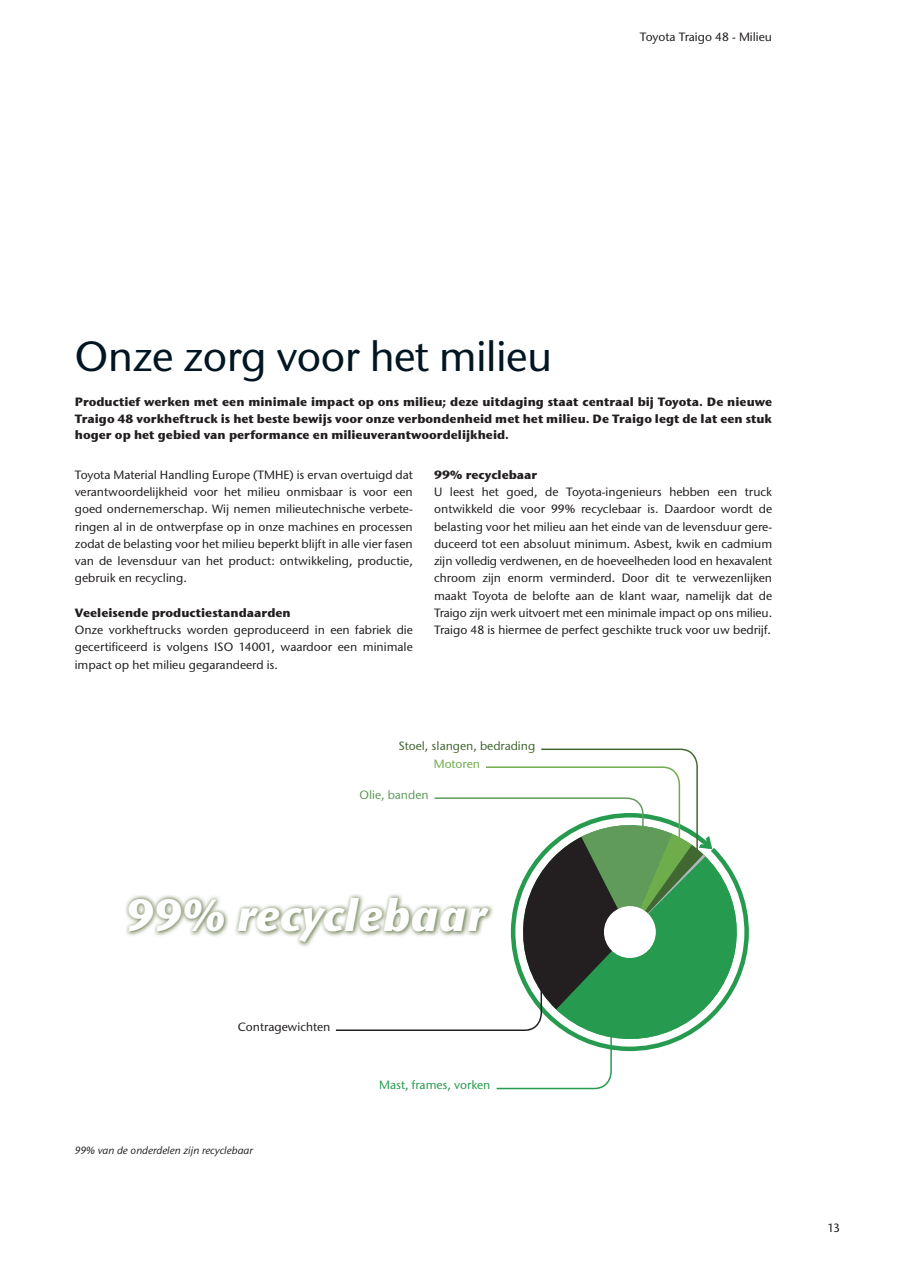
<style>
.page{position:relative;width:903px;height:1283px;background:#fff}
.page>*{position:absolute;margin:0;border:0;box-sizing:border-box;transform-origin:0 0}
.t1{font:italic 700 45px "ITC Stone Sans";color:#fff}
.t2{font:500 42px "ITC Stone Sans";letter-spacing:-.01em;color:#011622}
.t3{font:500 12px/17.2px "ITC Stone Sans";color:#231f20;text-align:justify}
.t4{font:700 12px/16.5px "ITC Stone Sans";color:#231f20;text-align:justify}
.t5{font:500 12px "ITC Stone Sans";color:#426832}
.t6{font:500 12px "ITC Stone Sans";color:#269b4f}
.t7{font:500 12px "ITC Stone Sans";color:#619b5a}
.t8{font:500 12px "ITC Stone Sans";letter-spacing:-.005em;color:#6fac4b}
.t9{font:italic 10.5px "ITC Stone Sans";color:#231f20}
</style>
<div class="page">
<img style="left:126px;top:895px;width:210px;height:52px">
<svg style="left:336px;top:748px;width:412px;height:341px"></svg>
<p class="t3" style="left:640px;top:29px;width:134px">Toyota Traigo 48 - Milieu</p>
<h2 class="t2" style="left:75px;top:340px;width:479px">Onze zorg voor het milieu</h2>
<p class="t4" style="left:75px;top:395px;width:699px">Productief werken met een minimale impact op ons milieu; deze uitdaging staat centraal bij Toyota. De nieuwe Traigo 48 vorkheftruck is het beste bewijs voor onze verbondenheid met het milieu. De Traigo legt de lat een stuk hoger op het gebied van performance en milieuverantwoordelijkheid.</p>
<p class="t3" style="left:75px;top:467px;width:340px">Toyota Material Handling Europe (TMHE) is ervan overtuigd dat verantwoordelijkheid voor het milieu onmisbaar is voor een goed ondernemerschap. Wij nemen milieutechnische verbete&shy;ringen al in de ontwerpfase op in onze machines en processen zodat de belasting voor het milieu beperkt blijft in alle vier fasen van de levensduur van het product: ontwikkeling, productie, gebruik en recycling.</p>
<p class="t4" style="left:75px;top:605px;width:218px">Veeleisende productiestandaarden</p>
<p class="t3" style="left:75px;top:622px;width:340px">Onze vorkheftrucks worden geproduceerd in een fabriek die gecertificeerd is volgens ISO 14001, waardoor een minimale impact op het milieu gegarandeerd is.</p>
<p class="t4" style="left:434px;top:467px;width:105px">99% recyclebaar</p>
<p class="t3" style="left:434px;top:484px;width:340px">U leest het goed, de Toyota-ingenieurs hebben een truck ontwikkeld die voor 99% recyclebaar is. Daardoor wordt de belasting voor het milieu aan het einde van de levensduur gere&shy;duceerd tot een absoluut minimum. Asbest, kwik en cadmium zijn volledig verdwenen, en de hoeveelheden lood en hexavalent chroom zijn enorm verminderd. Door dit te verwezenlijken maakt Toyota de belofte aan de klant waar, namelijk dat de Traigo zijn werk uitvoert met een minimale impact op ons milieu.<br>Traigo 48 is hiermee de perfect geschikte truck voor uw bedrijf.</p>
<p class="t5" style="left:399px;top:741px;width:138px">Stoel, slangen, bedrading</p>
<p class="t8" style="left:434px;top:759px;width:48px">Motoren</p>
<p class="t7" style="left:359px;top:790px;width:71px">Olie, banden</p>
<h1 class="t1" style="left:126px;top:897px;width:362px">99% recyclebaar</h1>
<p class="t3" style="left:238px;top:1019px;width:94px">Contragewichten</p>
<p class="t9" style="left:75px;top:1145px;width:180px">99% van de onderdelen zijn recyclebaar</p>
<p class="t6" style="left:379px;top:1080px;width:113px">Mast, frames, vorken</p>
<p class="t3" style="left:827px;top:1219px;width:14px">13</p>
</div>
